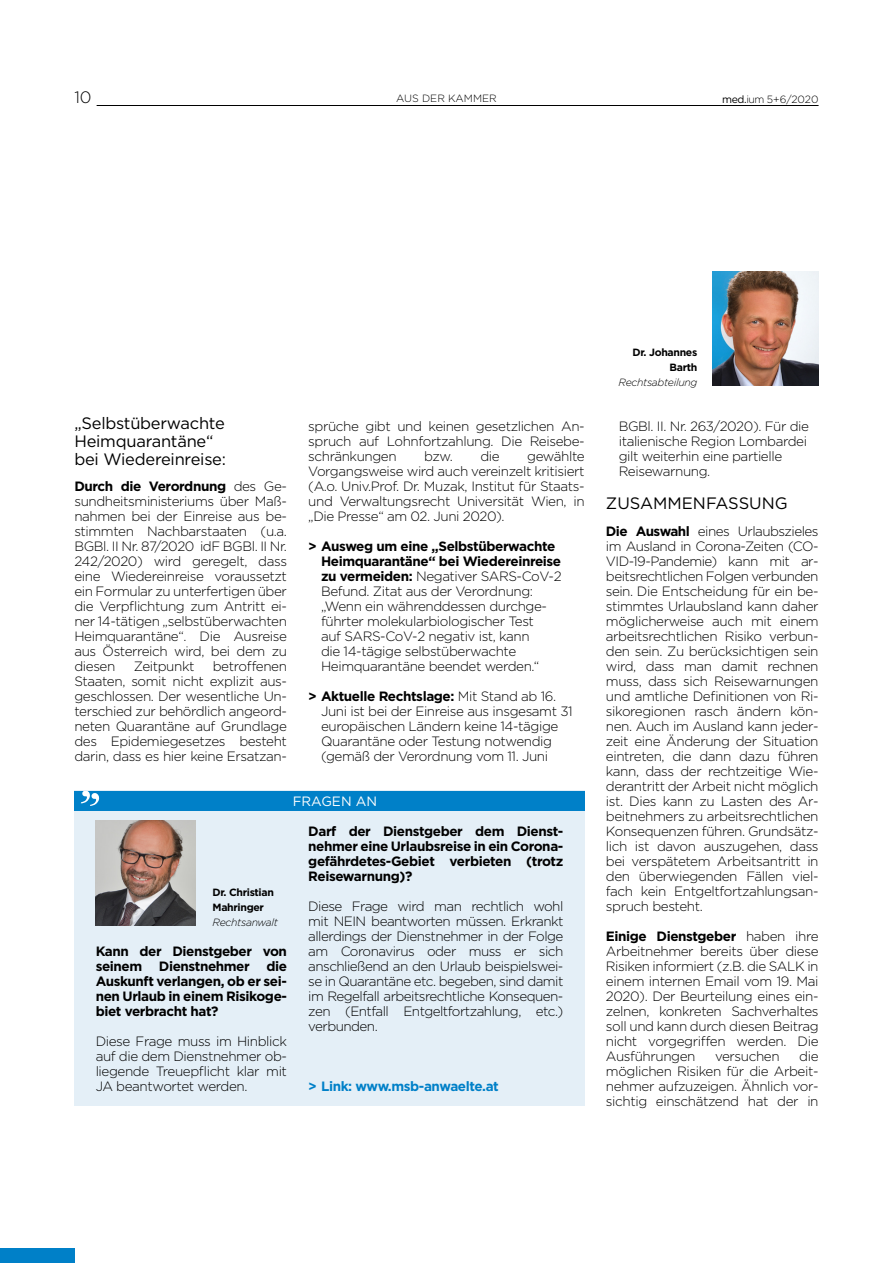
<style>
.page{position:relative;width:893px;height:1263px;background:#fff}
.page>*{position:absolute;margin:0;border:0;box-sizing:border-box;transform-origin:0 0}
.t1{font:16.5px/18px "Gotham";letter-spacing:-.015em;color:#000}
.t2{font:300 16.5px "Gotham";color:#000}
.t3{font:300 13.5px/15px "Gotham";letter-spacing:-.03em;color:#000;text-align:justify}
.t4{font:700 13.5px/15px "Gotham";letter-spacing:-.03em;color:#000;text-align:justify}
.t5{font:700 13.5px "Gotham";letter-spacing:-.03em;color:#0080c8}
.t6{font:13.5px "Gotham";color:#fff}
.t7{font:700 10.5px/15px "Gotham";letter-spacing:-.03em;color:#000}
.t8{font:italic 300 10.5px "Gotham";letter-spacing:-.03em;color:#000}
.t9{font:300 10.5px "Gotham";color:#000}
.s1{font-weight:400}
.s2{font-weight:700}
</style>
<div class="page">
<div style="left:0;top:1248px;width:74px;height:15px;background:#0080c8"></div>
<div style="left:74px;top:791px;width:511px;height:315px;background:#e4eff7"></div>
<hr style="left:892px;top:746px;width:1px;height:517px;background:#f0f7fd">
<img style="left:96px;top:821px;width:100px;height:105px">
<div style="left:74px;top:791px;width:511px;height:20px;background:#0080c8"></div>
<svg style="left:81px;top:791px;width:18px;height:15px"></svg>
<img style="left:712px;top:272px;width:107px;height:114px">
<hr style="left:97px;top:105px;width:722px;height:1px;background:#000">
<p class="t2" style="left:74px;top:86px;width:19px">10</p>
<p class="t9" style="left:396px;top:92px;width:102px">AUS DER KAMMER</p>
<p class="t9" style="left:722px;top:92px;width:98px"><span class="s1">med.</span>ium 5+6/2020</p>
<p class="t1" style="left:74px;top:414px;width:153px">„Selbstüberwachte<br>Heimquarantäne“ bei Wiedereinreise:</p>
<p class="t3" style="left:74px;top:478px;width:214px"><span class="s2">Durch die Verordnung</span> des Ge&shy;sundheitsministeriums über Maß&shy;nahmen bei der Einreise aus be&shy;stimmten Nachbarstaaten (u.a.<br>BGBl. II Nr. 87/2020 idF BGBl. II Nr.<br>242/2020) wird geregelt, dass eine Wiedereinreise voraussetzt ein Formular zu unterfertigen über die Verpflichtung zum Antritt ei&shy;ner 14-tätigen „selbstüberwachten Heimquarantäne“. Die Ausreise aus Österreich wird, bei dem zu diesen</p>
<p class="t3" style="left:74px;top:658px;width:214px;text-indent:138px">betroffenen Staaten, somit nicht explizit aus&shy;geschlossen. Der wesentliche Un&shy;terschied zur behördlich angeord&shy;neten Quarantäne auf Grundlage des Epidemiegesetzes besteht darin, dass es hier keine Ersatzan-</p>
<p class="t3" style="left:134px;top:658px;width:62px">Zeitpunkt</p>
<p class="t3" style="left:308px;top:418px;width:278px">sprüche gibt und keinen gesetzlichen An&shy;spruch auf Lohnfortzahlung. Die Reisebe&shy;schränkungen</p>
<p class="t3" style="left:308px;top:448px;width:278px;text-indent:219px">gewählte Vorgangsweise wird auch vereinzelt kritisiert (A.o. Univ.Prof. Dr. Muzak, Institut für Staats&shy;und Verwaltungsrecht Universität Wien, in „Die Presse“ am 02. Juni 2020).</p>
<p class="t3" style="left:321px;top:538px;width:242px;text-align:left;text-indent:-13px"><span class="s2">&gt; Ausweg um eine „Selbstüberwachte Heimquarantäne“ bei Wiedereinreise zu vermeiden:</span> Negativer SARS-CoV-2<br>Befund. Zitat aus der Verordnung: „Wenn ein währenddessen durchge&shy;führter molekularbiologischer Test<br>auf SARS-CoV-2 negativ ist, kann<br>die 14-tägige selbstüberwachte Heimquarantäne beendet werden.“</p>
<p class="t3" style="left:321px;top:688px;width:253px;text-align:left;text-indent:-13px"><span class="s2">&gt; Aktuelle Rechtslage:</span> Mit Stand ab 16.<br>Juni ist bei der Einreise aus insgesamt 31 europäischen Ländern keine 14-tägige Quarantäne oder Testung notwendig (gemäß der Verordnung vom 11. Juni</p>
<p class="t3" style="left:424px;top:448px;width:30px">bzw.</p>
<p class="t3" style="left:480px;top:448px;width:21px">die</p>
<p class="t6" style="left:293px;top:793px;width:86px">FRAGEN AN</p>
<p class="t7" style="left:213px;top:885px;width:63px">Dr. Christian<br>Mahringer</p>
<p class="t8" style="left:213px;top:915px;width:67px">Rechtsanwalt</p>
<p class="t4" style="left:96px;top:943px;width:193px">Kann der Dienstgeber von seinem Dienstnehmer die Auskunft verlangen, ob er sei&shy;nen Urlaub in einem Risikoge&shy;biet verbracht hat?</p>
<p class="t3" style="left:96px;top:1033px;width:193px">Diese Frage muss im Hinblick auf die dem Dienstnehmer ob&shy;liegende Treuepflicht klar mit JA beantwortet werden.</p>
<p class="t4" style="left:308px;top:823px;width:257px">Darf der Dienstgeber dem Dienst&shy;nehmer eine Urlaubsreise in ein Corona&shy;gefährdetes-Gebiet verbieten (trotz Reisewarnung)?</p>
<p class="t3" style="left:308px;top:898px;width:257px">Diese Frage wird man rechtlich wohl mit NEIN beantworten müssen. Erkrankt allerdings der Dienstnehmer in der Folge am Coronavirus oder muss er sich anschließend an den Urlaub beispielswei&shy;se in Quarantäne etc. begeben, sind damit im Regelfall arbeitsrechtliche Konsequen&shy;zen (Entfall Entgeltfortzahlung, etc.) verbunden.</p>
<p class="t5" style="left:308px;top:1077px;width:192px">&gt; Link: www.msb-anwaelte.at</p>
<p class="t7" style="left:633px;top:345px;width:66px;text-align:right">Dr. Johannes<br>Barth</p>
<p class="t8" style="left:619px;top:375px;width:80px">Rechtsabteilung</p>
<p class="t3" style="left:619px;top:418px;width:192px;text-align:left">BGBl. II. Nr. 263/2020). Für die italienische Region Lombardei gilt weiterhin eine partielle<br>Reisewarnung.</p>
<p class="t1" style="left:606px;top:494px;width:183px">ZUSAMMENFASSUNG</p>
<p class="t3" style="left:606px;top:523px;width:214px"><span class="s2">Die Auswahl</span> eines Urlaubszieles im Ausland in Corona-Zeiten (CO-VID-19-Pandemie) kann mit ar&shy;beitsrechtlichen Folgen verbunden sein. Die Entscheidung für ein be&shy;stimmtes Urlaubsland kann daher möglicherweise auch mit einem arbeitsrechtlichen Risiko verbun&shy;den sein. Zu berücksichtigen sein wird, dass man damit rechnen muss, dass sich Reisewarnungen und amtliche Definitionen von Ri&shy;sikoregionen rasch ändern kön&shy;nen. Auch im Ausland kann jeder&shy;zeit eine Änderung der Situation eintreten, die dann dazu führen kann, dass der rechtzeitige Wie&shy;derantritt der Arbeit nicht möglich ist. Dies kann zu Lasten des Ar&shy;beitnehmers zu arbeitsrechtlichen Konsequenzen führen. Grundsätz&shy;lich ist davon auszugehen, dass bei verspätetem Arbeitsantritt in den überwiegenden Fällen viel&shy;fach kein Entgeltfortzahlungsan&shy;spruch besteht.</p>
<p class="t3" style="left:606px;top:928px;width:214px"><span class="s2">Einige Dienstgeber</span> haben ihre Arbeitnehmer bereits über diese Risiken informiert (z.B. die SALK in einem internen Email vom 19. Mai 2020). Der Beurteilung eines ein&shy;zelnen, konkreten Sachverhaltes soll und kann durch diesen Beitrag nicht vorgegriffen werden. Die Ausführungen</p>
<p class="t3" style="left:606px;top:1048px;width:214px;text-indent:193px">die möglichen Risiken für die Arbeit&shy;nehmer aufzuzeigen. Ähnlich vor&shy;sichtig einschätzend hat der in</p>
<p class="t3" style="left:715px;top:1048px;width:66px">versuchen</p>
</div>
